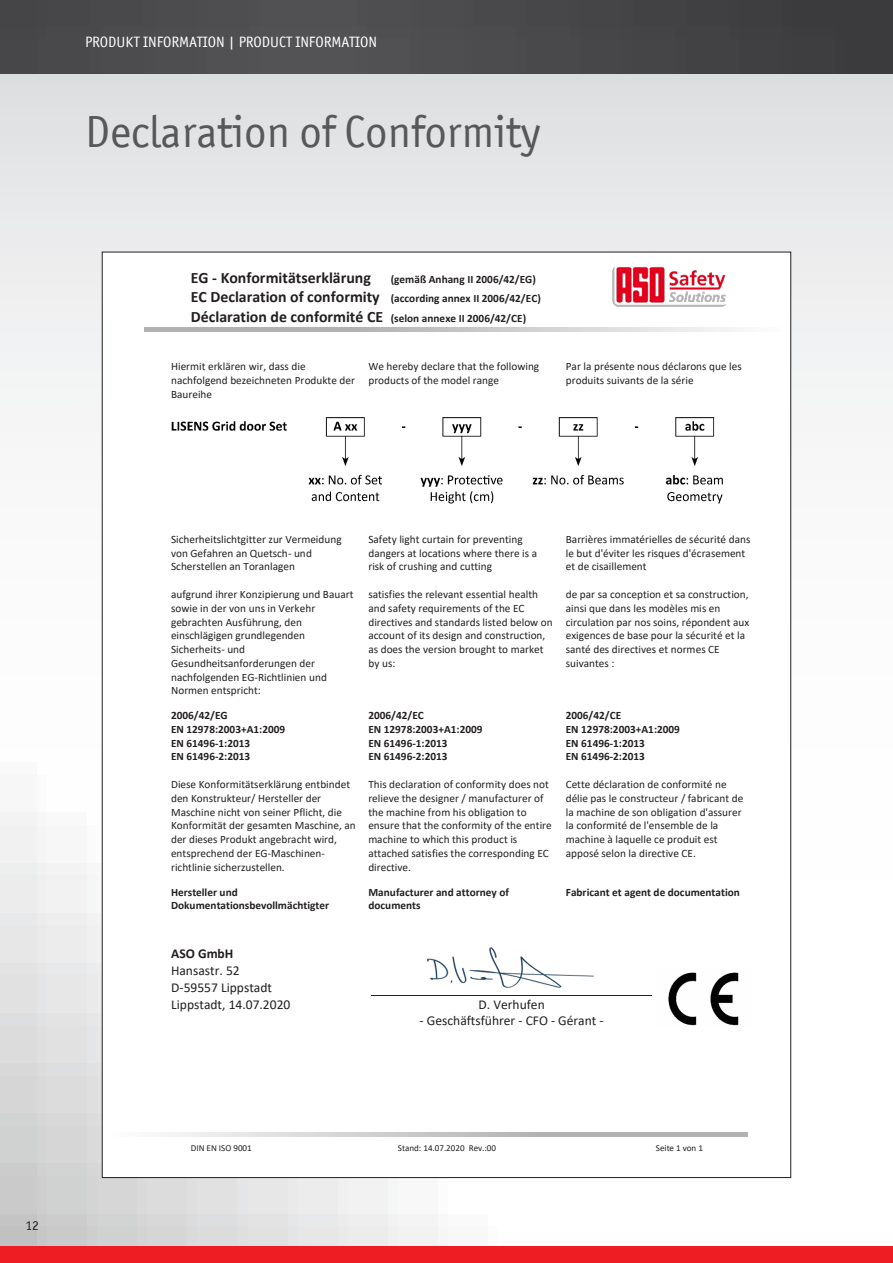
<style>
.page{position:relative;width:893px;height:1263px;background:#fff}
.page>*{position:absolute;margin:0;border:0;box-sizing:border-box;transform-origin:0 0}
.t1{font:45px "Officina San ITC";color:#57585a}
.t2{font:700 15.9px "Calibri";color:#231f20}
.t3{font:15px "Officina San ITC";color:#fff}
.t4{font:13.5px/16.6px "Calibri";color:#231f20}
.t5{font:13.5px "Officina San ITC";color:#231f20}
.t6{font:11.25px/13.8px "Calibri";color:#231f20}
.t7{font:700 11.25px/13.8px "Calibri";color:#231f20}
.t8{font:9.15px "Calibri";color:#231f20}
.s1{font-size:15.9px}
.s2{font-size:11.25px}
.s3{font-weight:700}
</style>
<div class="page">
<div style="left:0;top:74px;width:893px;height:1189px;background:linear-gradient(to bottom,#e9eaeb,#fff)"></div>
<div style="left:499px;top:1225px;width:50px;height:38px;background:#fff"></div>
<div style="left:448px;top:1175px;width:51px;height:50px;background:#fff"></div>
<div style="left:47px;top:774px;width:51px;height:50px;background:#fff"></div>
<div style="left:0;top:724px;width:47px;height:50px;background:#fff"></div>
<div style="left:0;top:1213px;width:37px;height:50px;background:#c2c1c1"></div>
<div style="left:37px;top:1213px;width:51px;height:50px;background:#cacaca"></div>
<div style="left:88px;top:1213px;width:50px;height:50px;background:#d0d1d1"></div>
<div style="left:138px;top:1213px;width:50px;height:50px;background:#d6d6d7"></div>
<div style="left:188px;top:1213px;width:50px;height:50px;background:#dcdcdd"></div>
<div style="left:238px;top:1213px;width:50px;height:50px;background:#e1e1e2"></div>
<div style="left:288px;top:1213px;width:50px;height:50px;background:#e7e7e8"></div>
<div style="left:338px;top:1213px;width:50px;height:50px;background:#ececed"></div>
<div style="left:388px;top:1213px;width:50px;height:50px;background:#f2f2f3"></div>
<div style="left:438px;top:1213px;width:51px;height:50px;background:#f8f8f8"></div>
<div style="left:489px;top:1213px;width:50px;height:50px;background:#fff"></div>
<div style="left:0;top:1163px;width:37px;height:50px;background:#cacaca"></div>
<div style="left:37px;top:1163px;width:51px;height:50px;background:#d0d1d1"></div>
<div style="left:88px;top:1163px;width:50px;height:50px;background:#d6d6d7"></div>
<div style="left:138px;top:1163px;width:50px;height:50px;background:#dcdcdd"></div>
<div style="left:188px;top:1163px;width:50px;height:50px;background:#e1e1e2"></div>
<div style="left:238px;top:1163px;width:50px;height:50px;background:#e7e7e8"></div>
<div style="left:288px;top:1163px;width:50px;height:50px;background:#ececed"></div>
<div style="left:338px;top:1163px;width:50px;height:50px;background:#f2f2f3"></div>
<div style="left:388px;top:1163px;width:50px;height:50px;background:#f8f8f8"></div>
<div style="left:438px;top:1163px;width:51px;height:50px;background:#fff"></div>
<div style="left:0;top:1113px;width:37px;height:50px;background:#d0d1d1"></div>
<div style="left:37px;top:1113px;width:51px;height:50px;background:#d6d6d7"></div>
<div style="left:88px;top:1113px;width:50px;height:50px;background:linear-gradient(to bottom,#dcdcdd,#dadadb)"></div>
<div style="left:0;top:1063px;width:37px;height:50px;background:#d6d6d7"></div>
<div style="left:37px;top:1063px;width:51px;height:50px;background:#dcdcdd"></div>
<div style="left:88px;top:1063px;width:50px;height:50px;background:linear-gradient(to bottom,#e1e1e2,#dfdfe0)"></div>
<div style="left:0;top:1012px;width:37px;height:51px;background:#dcdcdd"></div>
<div style="left:37px;top:1012px;width:51px;height:51px;background:#e1e1e2"></div>
<div style="left:88px;top:1012px;width:50px;height:51px;background:linear-gradient(to bottom,#e7e7e8,#e4e5e6)"></div>
<div style="left:0;top:962px;width:37px;height:50px;background:#e1e1e2"></div>
<div style="left:37px;top:962px;width:51px;height:50px;background:#e7e7e8"></div>
<div style="left:88px;top:962px;width:50px;height:50px;background:linear-gradient(to bottom,#ececed,#eaeaeb)"></div>
<div style="left:0;top:912px;width:37px;height:50px;background:#e7e7e8"></div>
<div style="left:37px;top:912px;width:51px;height:50px;background:#ececed"></div>
<div style="left:88px;top:912px;width:50px;height:50px;background:linear-gradient(to bottom,#f2f2f3,#f0f0f1)"></div>
<div style="left:0;top:862px;width:37px;height:50px;background:#ececed"></div>
<div style="left:37px;top:862px;width:51px;height:50px;background:#f2f2f3"></div>
<div style="left:88px;top:862px;width:50px;height:50px;background:linear-gradient(to bottom,#f7f7f8,#f6f6f6)"></div>
<div style="left:0;top:812px;width:37px;height:50px;background:#f1f1f2"></div>
<div style="left:37px;top:812px;width:51px;height:50px;background:#f7f7f8"></div>
<div style="left:88px;top:812px;width:50px;height:50px;background:#fff"></div>
<div style="left:0;top:762px;width:37px;height:50px;background:#f7f7f8"></div>
<div style="left:37px;top:762px;width:51px;height:50px;background:#fff"></div>
<div style="left:0;top:712px;width:37px;height:50px;background:#fff"></div>
<div style="left:0;top:1246px;width:893px;height:17px;background:#ee1d23"></div>
<div style="left:0;top:0;width:893px;height:74px;background:linear-gradient(to right,#515153,#403f41)"></div>
<div style="left:102px;top:252px;width:689px;height:925px;background:#fff"></div>
<img style="left:612px;top:267px;width:114px;height:40px">
<svg style="left:165px;top:1132px;width:583px;height:4px;background:#c7c7c7"></svg>
<svg style="left:145px;top:327px;width:589px;height:4px;background:#c7c7c7"></svg>
<hr style="left:371px;top:995px;width:281px;height:1px;background:#231f20">
<img style="left:668px;top:972px;width:71px;height:54px">
<img style="left:427px;top:947px;width:166px;height:41px">
<img style="left:171px;top:417px;width:552px;height:87px">
<h3 class="t3" style="left:85px;top:33px;width:294px">PRODUKT INFORMATION | PRODUCT INFORMATION</h3>
<p class="t1" style="left:85px;top:106px;width:457px">Declaration of Conformity</p>
<p class="t7" style="left:191px;top:270px;width:351px;line-height:19.2px"><span class="s1">EG - Konformitätserklärung</span> (gemäß Anhang II 2006/42/EG)<br><span class="s1">EC Declaration of conformity</span> (according annex II 2006/42/EC)</p>
<p class="t2" style="left:191px;top:305px;width:337px">Déclaration de conformité CE <span class="s2">(selon annexe II 2006/42/CE)</span></p>
<p class="t6" style="left:171px;top:360px;width:185px">Hiermit erklären wir, dass die nachfolgend bezeichneten Produkte der<br>Baureihe</p>
<p class="t6" style="left:368px;top:360px;width:172px">We hereby declare that the following products of the model range</p>
<p class="t6" style="left:566px;top:360px;width:178px">Par la présente nous déclarons que les produits suivants de la série</p>
<p class="t5" style="left:26px;top:1218px;width:15px">12</p>
<p class="t6" style="left:171px;top:532px;width:172px">Sicherheitslichtgitter zur Vermeidung von Gefahren an Quetsch- und<br>Scherstellen an Toranlagen</p>
<p class="t6" style="left:171px;top:587px;width:184px">aufgrund ihrer Konzipierung und Bauart sowie in der von uns in Verkehr gebrachten Ausführung, den einschlägigen grundlegenden<br>Sicherheits- und<br>Gesundheitsanforderungen der nachfolgenden EG-Richtlinien und<br>Normen entspricht:</p>
<p class="t7" style="left:171px;top:708px;width:116px">2006/42/EG<br>EN 12978:2003+A1:2009<br>EN 61496-1:2013<br>EN 61496-2:2013</p>
<p class="t6" style="left:171px;top:777px;width:186px">Diese Konformitätserklärung entbindet den Konstrukteur/ Hersteller der Maschine nicht von seiner Pflicht, die Konformität der gesamten Maschine, an der dieses Produkt angebracht wird, entsprechend der EG-Maschinen&shy;richtlinie sicherzustellen.</p>
<p class="t6" style="left:368px;top:532px;width:170px">Safety light curtain for preventing dangers at locations where there is a risk of crushing and cutting</p>
<p class="t6" style="left:368px;top:587px;width:186px">satisfies the relevant essential health and safety requirements of the EC directives and standards listed below on account of its design and construction, as does the version brought to market by us:</p>
<p class="t7" style="left:368px;top:708px;width:116px">2006/42/EC<br>EN 12978:2003+A1:2009<br>EN 61496-1:2013<br>EN 61496-2:2013</p>
<p class="t6" style="left:368px;top:777px;width:185px">This declaration of conformity does not relieve the designer / manufacturer of the machine from his obligation to ensure that the conformity of the entire machine to which this product is attached satisfies the corresponding EC directive.</p>
<p class="t6" style="left:566px;top:532px;width:186px">Barrières immatérielles de sécurité dans le but d'éviter les risques d'écrasement et de cisaillement</p>
<p class="t6" style="left:566px;top:587px;width:185px">de par sa conception et sa construction, ainsi que dans les modèles mis en circulation par nos soins, répondent aux exigences de base pour la sécurité et la santé des directives et normes CE suivantes :</p>
<p class="t7" style="left:566px;top:708px;width:116px">2006/42/CE<br>EN 12978:2003+A1:2009<br>EN 61496-1:2013<br>EN 61496-2:2013</p>
<p class="t6" style="left:566px;top:777px;width:179px">Cette déclaration de conformité ne délie pas le constructeur / fabricant de la machine de son obligation d'assurer la conformité de l'ensemble de la machine à laquelle ce produit est apposé selon la directive CE.</p>
<p class="t7" style="left:171px;top:885px;width:159px">Hersteller und<br>Dokumentationsbevollmächtigter</p>
<p class="t7" style="left:368px;top:885px;width:142px">Manufacturer and attorney of documents</p>
<p class="t7" style="left:566px;top:885px;width:176px">Fabricant et agent de documentation</p>
<p class="t4" style="left:171px;top:945px;width:121px"><span class="s3">ASO GmbH<br></span>Hansastr. 52<br>D-59557 Lippstadt<br>Lippstadt, 14.07.2020</p>
<p class="t4" style="left:479px;top:995px;width:68px">D. Verhufen</p>
<p class="t4" style="left:420px;top:1012px;width:186px">- Geschäftsführer - CFO - Gérant -</p>
<p class="t8" style="left:191px;top:1142px;width:62px">DIN EN ISO 9001</p>
<p class="t8" style="left:398px;top:1142px;width:100px">Stand: 14.07.2020 Rev.:00</p>
<p class="t8" style="left:656px;top:1142px;width:49px">Seite 1 von 1</p>
</div>
